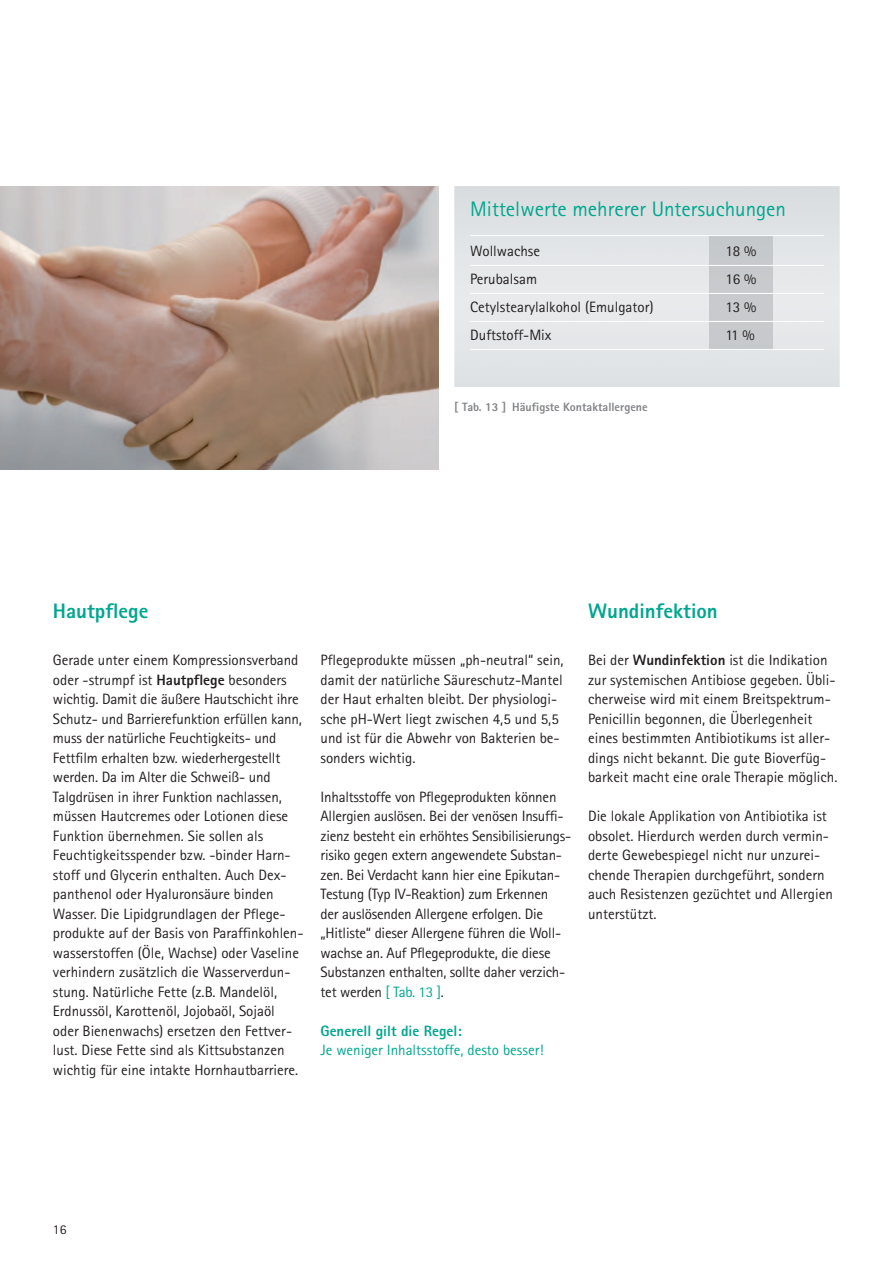
<style>
.page{position:relative;width:893px;height:1263px;background:#fff}
.page>*{position:absolute;margin:0;border:0;box-sizing:border-box;transform-origin:0 0}
.t1{font:21px "Rotis Sans Serif";color:#00a78e}
.t2{font:800 21px "Rotis Sans Serif";color:#00a78e}
.t3{font:15px/19.5px "Rotis Sans Serif";color:#231f20}
.t4{font:15px "Rotis Sans Serif";color:#00a78e}
.t5{font:800 15px "Rotis Sans Serif";color:#00a78e}
.t6{font:13.5px "Rotis Sans Serif";color:#231f20}
.t7{font:800 12px "Rotis Sans Serif";color:#808285}
.s1{font-weight:800}
.s2{color:#00a78e}
</style>
<div class="page">
<div style="left:710px;top:236px;width:63px;height:113px;background:#c7cacc"></div>
<hr style="left:470px;top:265px;width:354px;height:1px;background:#fff">
<hr style="left:470px;top:293px;width:354px;height:1px;background:#fff">
<hr style="left:470px;top:321px;width:354px;height:1px;background:#fff">
<img style="left:0;top:186px;width:438px;height:284px">
<h1 class="t1" style="left:470px;top:201px;width:317px">Mittelwerte mehrerer Untersuchungen</h1>
<p class="t3" style="left:470px;top:243px;width:71px">Wollwachse</p>
<p class="t3" style="left:725px;top:243px;width:33px">18 %</p>
<p class="t3" style="left:470px;top:271px;width:68px">Perubalsam</p>
<p class="t3" style="left:725px;top:271px;width:33px">16 %</p>
<p class="t3" style="left:470px;top:299px;width:185px">Cetylstearylalkohol (Emulgator)</p>
<p class="t3" style="left:725px;top:299px;width:33px">13 %</p>
<p class="t3" style="left:470px;top:327px;width:83px">Duftstoff-Mix</p>
<p class="t3" style="left:725px;top:327px;width:31px">11 %</p>
<p class="t7" style="left:454px;top:403px;width:195px">[ Tab. 13 ] Häufigste Kontaktallergene</p>
<h1 class="t2" style="left:53px;top:604px;width:97px">Hautpflege</h1>
<p class="t3" style="left:53px;top:652px;width:252px">Gerade unter einem Kompressionsverband oder -strumpf ist <span class="s1">Hautpflege</span> besonders wichtig. Damit die äußere Hautschicht ihre Schutz- und Barrierefunktion erfüllen kann, muss der natürliche Feuchtigkeits- und<br>Fett film erhalten bzw. wiederhergestellt werden. Da im Alter die Schweiß- und Talgdrüsen in ihrer Funktion nachlassen, müssen Hautcremes oder Lotionen diese Funktion übernehmen. Sie sollen als Feuchtigkeitsspender bzw. -binder Harn&shy;stoff und Glycerin enthalten. Auch Dex&shy;panthenol oder Hyaluronsäure binden Wasser. Die Lipidgrundlagen der Pflege&shy;produkte auf der Basis von Paraffinkohlen&shy;wasserstoffen (Öle, Wachse) oder Vaseline verhindern zusätzlich die Wasserverdun&shy;stung. Natürliche Fette (z.B. Mandelöl,<br>Erd nussöl, Karottenöl, Jojobaöl, Sojaöl oder Bienenwachs) ersetzen den Fettver&shy;lust. Diese Fette sind als Kittsubstanzen wichtig für eine intakte Hornhautbarriere.</p>
<p class="t3" style="left:320px;top:652px;width:245px">Pflegeprodukte müssen „ph-neutral“ sein, damit der natürliche Säureschutz-Mantel der Haut erhalten bleibt. Der physiologi&shy;sche pH-Wert liegt zwischen 4,5 und 5,5 und ist für die Abwehr von Bakterien be&shy;sonders wichtig.</p>
<p class="t3" style="left:320px;top:788px;width:252px">Inhaltsstoffe von Pflegeprodukten können Allergien auslösen. Bei der venösen Insuffi&shy;zienz besteht ein erhöhtes Sensibilisierungs&shy;risiko gegen extern angewendete Substan&shy;zen. Bei Verdacht kann hier eine Epikutan-Testung (Typ IV-Reaktion) zum Erkennen<br>der auslösenden Allergene erfolgen. Die „Hitliste“ dieser Allergene führen die Woll&shy;wachse an. Auf Pflegeprodukte, die diese Substanzen enthalten, sollte daher verzich&shy;tet werden <span class="s2">[ Tab. 13 ]</span>.</p>
<p class="t5" style="left:320px;top:1025px;width:143px">Generell gilt die Regel:</p>
<p class="t4" style="left:320px;top:1045px;width:225px">Je weniger Inhaltsstoffe, desto besser!</p>
<h1 class="t2" style="left:588px;top:604px;width:131px">Wundinfektion</h1>
<p class="t3" style="left:588px;top:652px;width:251px">Bei der <span class="s1">Wundinfektion</span> ist die Indikation zur systemischen Antibiose gegeben. Übli&shy;cherweise wird mit einem Breitspektrum-Penicillin begonnen, die Überlegenheit eines bestimmten Antibiotikums ist aller&shy;dings nicht bekannt. Die gute Bioverfüg&shy;barkeit macht eine orale Therapie möglich.</p>
<p class="t3" style="left:588px;top:808px;width:246px">Die lokale Applikation von Antibiotika ist obsolet. Hierdurch werden durch vermin&shy;derte Gewebespiegel nicht nur unzurei&shy;chende Therapien durchgeführt, sondern auch Resistenzen gezüchtet und Allergien unterstützt.</p>
<p class="t6" style="left:53px;top:1225px;width:15px">16</p>
</div>
